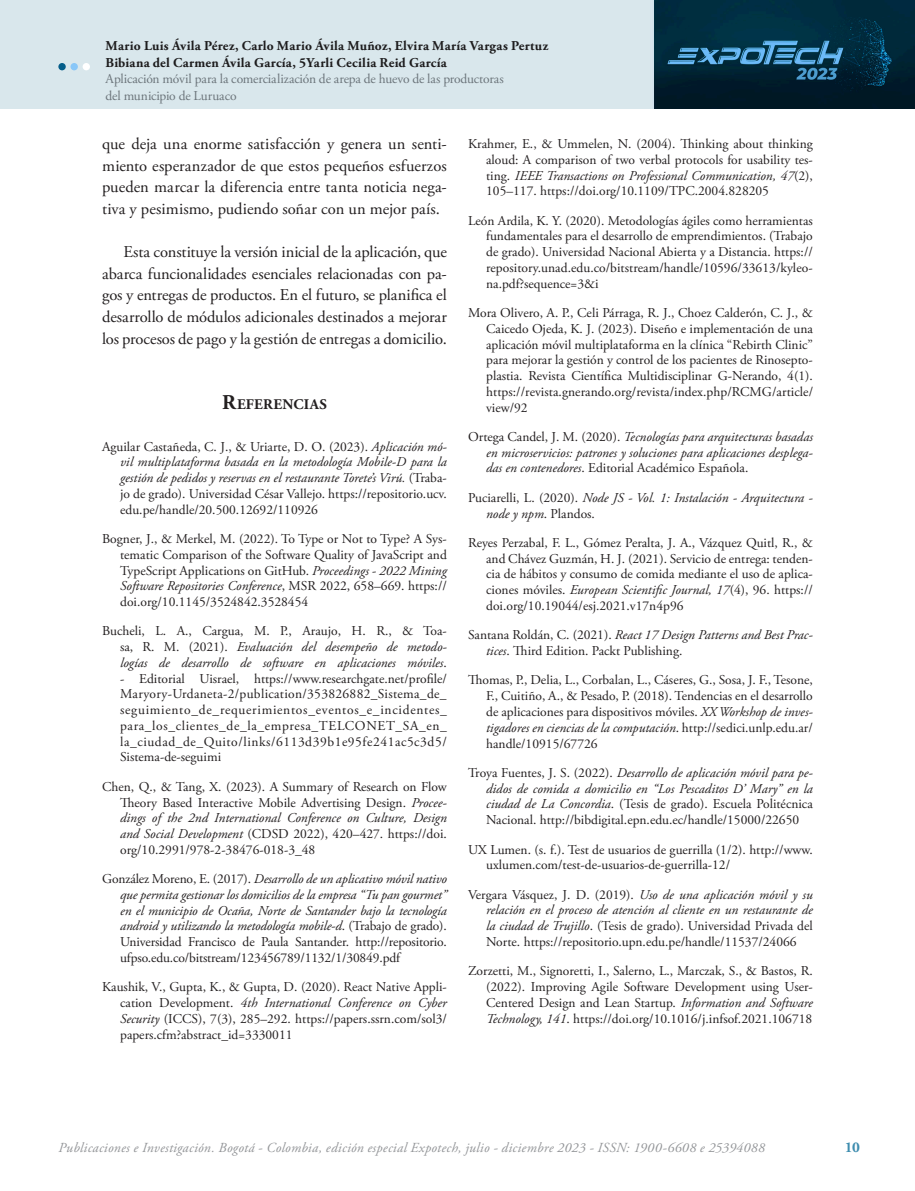
<style>
.page{position:relative;width:915px;height:1191px;background:#fff}
.page>*{position:absolute;margin:0;border:0;box-sizing:border-box;transform-origin:0 0}
.TEXTO_CORRIDO{font:16.5px/21.6px "Adobe Garamond Pro";letter-spacing:-.01em;color:#231f20;text-align:justify}
.t1{font:700 15px "Adobe Garamond Pro";color:#3f8daf}
._3_TITULOS{font:700 14.7px "Adobe Garamond Pro";letter-spacing:.015em;color:#231f20}
.t2{font:italic 13.8px "Adobe Garamond Pro";letter-spacing:.02em;color:#939598}
._4_REFERENICA{font:13.5px/15.8px "Adobe Garamond Pro";color:#231f20;text-align:justify}
._4_REFERENICA-2{font:italic 13.5px/15.8px "Adobe Garamond Pro";color:#231f20;text-align:justify}
.t3{font:700 13.5px/16.5px "Adobe Garamond Pro";letter-spacing:.015em;color:#231f20}
.t4{font:13.5px/16.5px "Adobe Garamond Pro";letter-spacing:-.01em;color:#808285}
.s1{font-size:21px}
.s2{font-style:italic}
.s3{font-style:normal}
</style>
<div class="page">
<img style="left:0;top:0;width:914px;height:109px">
<div style="left:58px;top:63px;width:8px;height:7px;background:#055e8a;border-radius:50%"></div>
<div style="left:70px;top:63px;width:8px;height:7px;background:#89c7f8;border-radius:50%"></div>
<div style="left:83px;top:63px;width:7px;height:7px;background:#fff;border-radius:50%"></div>
<p class="t3" style="left:106px;top:38px;width:444px">Mario Luis Ávila Pérez, Carlo Mario Ávila Muñoz, Elvira María Vargas Pertuz<br>Bibiana del Carmen Ávila García, 5Yarli Cecilia Reid García</p>
<p class="t4" style="left:106px;top:71px;width:399px">Aplicación móvil para la comercialización de arepa de huevo de las productoras del municipio de Luruaco</p>
<p class="TEXTO_CORRIDO" style="left:102px;top:134px;width:346px">que deja una enorme satisfacción y genera un senti&shy;miento esperanzador de que estos pequeños esfuerzos pueden marcar la diferencia entre tanta noticia nega&shy;tiva y pesimismo, pudiendo soñar con un mejor país.</p>
<p class="TEXTO_CORRIDO" style="left:102px;top:242px;width:346px;text-indent:21px">Esta constituye la versión inicial de la aplicación, que abarca funcionalidades esenciales relacionadas con pa&shy;gos y entregas de productos. En el futuro, se planifica el desarrollo de módulos adicionales destinados a mejorar los procesos de pago y la gestión de entregas a domicilio.</p>
<p class="_3_TITULOS" style="left:222px;top:395px;width:106px"><span class="s1">R</span>EFERENCIAS</p>
<p class="_4_REFERENICA" style="left:120px;top:439px;width:328px;text-indent:-18px">Aguilar Castañeda, C. J., &amp; Uriarte, D. O. (2023). <span class="s2">Aplicación mó&shy;vil multiplataforma basada en la metodología Mobile-D para la gestión de pedidos y reservas en el restaurante Torete’s Virú.</span> (Traba&shy;jo de grado). Universidad César Vallejo. https://repositorio.ucv. edu.pe/handle/20.500.12692/110926</p>
<p class="_4_REFERENICA" style="left:120px;top:531px;width:328px;text-indent:-18px">Bogner, J., &amp; Merkel, M. (2022). To Type or Not to Type? A Sys&shy;tematic Comparison of the Software Quality of JavaScript and TypeScript Applications on GitHub. <span class="s2">Proceedings - 2022 Mining Software Repositories Conference</span>, MSR 2022, 658–669. https:// doi.org/10.1145/3524842.3528454</p>
<p class="_4_REFERENICA-2" style="left:120px;top:623px;width:328px;text-indent:-18px"><span class="s3">Bucheli, L. A., Cargua, M. P., Araujo, H. R., &amp; Toa&shy;sa, R. M. (2021).</span> Evaluación del desempeño de metodo&shy;logías de desarrollo de software en aplicaciones móviles<span class="s3">.</span></p>
<p class="_4_REFERENICA" style="left:120px;top:671px;width:328px">- Editorial Uisrael, https://www.researchgate.net/profile/ Maryory-Urdaneta-2/publication/353826882_Sistema_de_ seguimiento_de_requerimientos_eventos_e_incidentes_ para_los_clientes_de_la_empresa_TELCONET_SA_en_ la_ciudad_de_Quito/links/6113d39b1e95fe241ac5c3d5/ Sistema-de-seguimi</p>
<p class="_4_REFERENICA" style="left:120px;top:779px;width:328px;text-indent:-18px">Chen, Q., &amp; Tang, X. (2023). A Summary of Research on Flow Theory Based Interactive Mobile Advertising Design. <span class="s2">Procee&shy;dings of the 2nd International Conference on Culture, Design and Social Development</span> (CDSD 2022), 420–427. https://doi. org/10.2991/978-2-38476-018-3_48</p>
<p class="_4_REFERENICA-2" style="left:120px;top:871px;width:328px;text-indent:-18px"><span class="s3">González Moreno, E. (2017).</span> Desarrollo de un aplicativo móvil nativo que permita gestionar los domicilios de la empresa “Tu pan gourmet” en el municipio de Ocaña, Norte de Santander bajo la tecnología android y utilizando la metodología mobile-d<span class="s3">. (Trabajo de grado).<br>Universidad Francisco de Paula Santander. http://repositorio. ufpso.edu.co/bitstream/123456789/1132/1/30849.pdf</span></p>
<p class="_4_REFERENICA" style="left:120px;top:979px;width:328px;text-indent:-18px">Kaushik, V., Gupta, K., &amp; Gupta, D. (2020). React Native Appli&shy;cation Development. <span class="s2">4th International Conference on Cyber Security</span> (ICCS), 7(3), 285–292. https://papers.ssrn.com/sol3/ papers.cfm?abstract_id=3330011</p>
<p class="_4_REFERENICA" style="left:486px;top:136px;width:328px;text-indent:-18px">Krahmer, E., &amp; Ummelen, N. (2004). Thinking about thinking aloud: A comparison of two verbal protocols for usability tes&shy;ting. <span class="s2">IEEE Transactions on Professional Communication, 47</span>(2), 105–117. https://doi.org/10.1109/TPC.2004.828205</p>
<p class="_4_REFERENICA" style="left:486px;top:213px;width:328px;text-indent:-18px">León Ardila, K. Y. (2020). Metodologías ágiles como herramientas fundamentales para el desarrollo de emprendimientos. (Trabajo de grado). Universidad Nacional Abierta y a Distancia. https:// repository.unad.edu.co/bitstream/handle/10596/33613/kyleo&shy;na.pdf?sequence=3&amp;i</p>
<p class="_4_REFERENICA" style="left:486px;top:305px;width:328px;text-indent:-18px">Mora Olivero, A. P., Celi Párraga, R. J., Choez Calderón, C. J., &amp; Caicedo Ojeda, K. J. (2023). Diseño e implementación de una aplicación móvil multiplataforma en la clínica “Rebirth Clinic” para mejorar la gestión y control de los pacientes de Rinosepto&shy;plastia. Revista Científica Multidisciplinar G-Nerando, 4(1). https://revista.gnerando.org/revista/index.php/RCMG/article/ view/92</p>
<p class="_4_REFERENICA-2" style="left:486px;top:429px;width:328px;text-indent:-18px"><span class="s3">Ortega Candel, J. M. (2020).</span> Tecnologías para arquitecturas basadas en microservicios: patrones y soluciones para aplicaciones desplega&shy;das en contenedores<span class="s3">. Editorial Académico Española.</span></p>
<p class="_4_REFERENICA-2" style="left:486px;top:490px;width:328px;text-indent:-18px"><span class="s3">Puciarelli, L. (2020).</span> Node JS - Vol. 1: Instalación - Arquitectura - node y npm<span class="s3">. Plandos.</span></p>
<p class="_4_REFERENICA" style="left:486px;top:535px;width:328px;text-indent:-18px">Reyes Perzabal, F. L., Gómez Peralta, J. A., Vázquez Quitl, R., &amp; and Chávez Guzmán, H. J. (2021). Servicio de entrega: tenden&shy;cia de hábitos y consumo de comida mediante el uso de aplica&shy;ciones móviles. <span class="s2">European Scientific Journal, 17</span>(4), 96. https:// doi.org/10.19044/esj.2021.v17n4p96</p>
<p class="_4_REFERENICA" style="left:486px;top:627px;width:328px;text-indent:-18px">Santana Roldán, C. (2021). <span class="s2">React 17 Design Patterns and Best Prac&shy;tices</span>. Third Edition. Packt Publishing.</p>
<p class="_4_REFERENICA" style="left:486px;top:673px;width:328px;text-indent:-18px">Thomas, P., Delia, L., Corbalan, L., Cáseres, G., Sosa, J. F., Tesone, F., Cuitiño, A., &amp; Pesado, P. (2018). Tendencias en el desarrollo de aplicaciones para dispositivos móviles. <span class="s2">XX Workshop de inves&shy;tigadores en ciencias de la computación</span>. http://sedici.unlp.edu.ar/ handle/10915/67726</p>
<p class="_4_REFERENICA" style="left:486px;top:765px;width:328px;text-indent:-18px">Troya Fuentes, J. S. (2022). <span class="s2">Desarrollo de aplicación móvil para pe&shy;didos de comida a domicilio en “Los Pescaditos D’ Mary” en la ciudad de La Concordia</span>. (Tesis de grado). Escuela Politécnica Nacional. http://bibdigital.epn.edu.ec/handle/15000/22650</p>
<p class="_4_REFERENICA" style="left:486px;top:842px;width:328px;text-indent:-18px">UX Lumen. (s. f.). Test de usuarios de guerrilla (1/2). http://www. uxlumen.com/test-de-usuarios-de-guerrilla-12/</p>
<p class="_4_REFERENICA" style="left:486px;top:887px;width:328px;text-indent:-18px">Vergara Vásquez, J. D. (2019). <span class="s2">Uso de una aplicación móvil y su relación en el proceso de atención al cliente en un restaurante de la ciudad de Trujillo</span>. (Tesis de grado). Universidad Privada del Norte. https://repositorio.upn.edu.pe/handle/11537/24066</p>
<p class="_4_REFERENICA" style="left:486px;top:963px;width:328px;text-indent:-18px">Zorzetti, M., Signoretti, I., Salerno, L., Marczak, S., &amp; Bastos, R. (2022). Improving Agile Software Development using User-Centered Design and Lean Startup. <span class="s2">Information and Software Technology, 141</span>. https://doi.org/10.1016/j.infsof.2021.106718</p>
<p class="t2" style="left:58px;top:1139px;width:708px">Publicaciones e Investigación. Bogotá - Colombia, edición especial Expotech, julio - diciembre 2023 - ISSN: 1900-6608 e 25394088</p>
<p class="t1" style="left:844px;top:1138px;width:17px">10</p>
</div>
